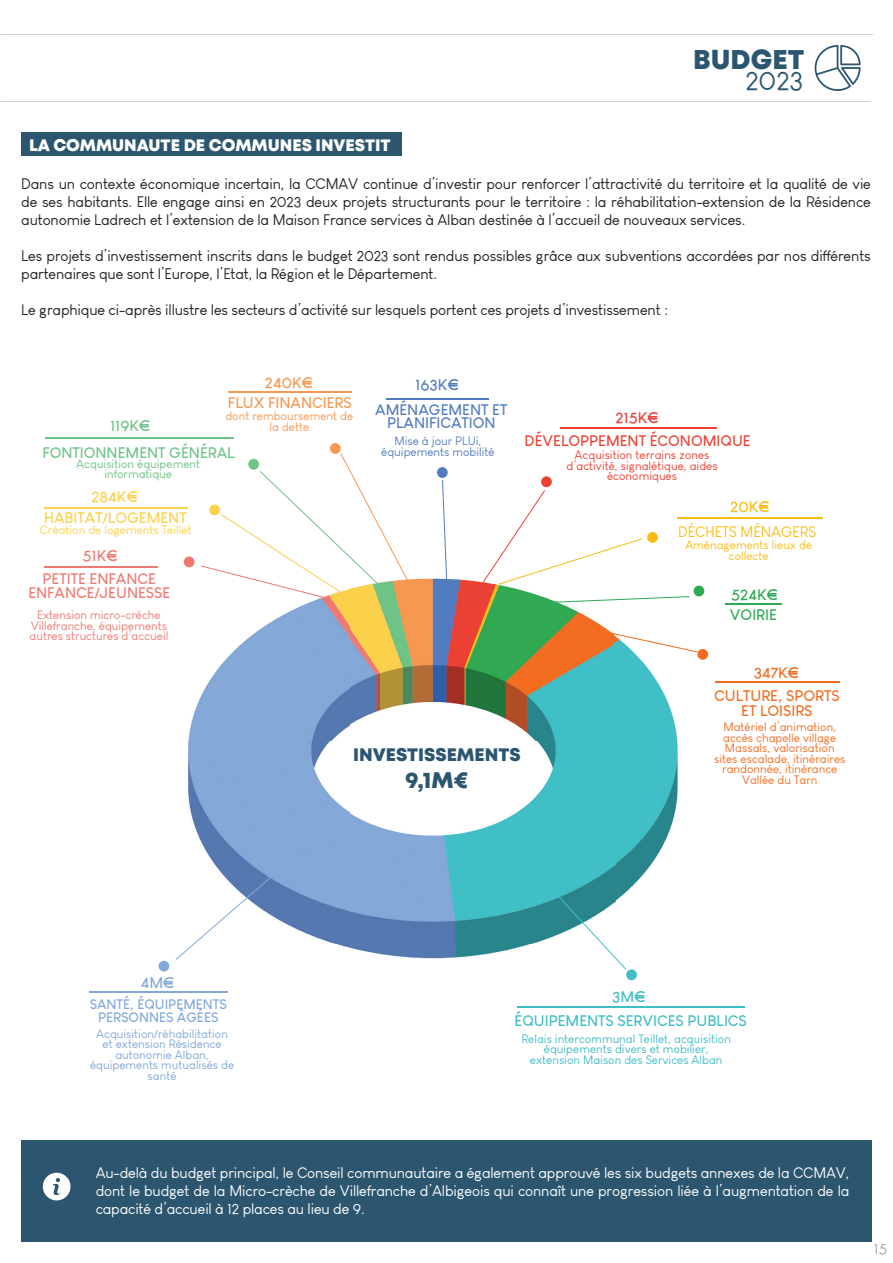
<style>
.page{position:relative;width:893px;height:1263px;background:#fff}
.page>*{position:absolute;margin:0;border:0;box-sizing:border-box;transform-origin:0 0}
.t1{font:800 27px "Mont";color:#2c5670}
.t2{font:27px "Louis George Cafe";color:#2c5670}
.t3{font:800 22.5px "Mont";color:#2c5670}
.t4{font:800 18px "Mont";color:#2c5670}
.t5{font:800 16.5px "Mont";color:#fff}
.t6{font:15px/18px "Louis George Cafe";letter-spacing:-.01em;color:#231f20;text-align:justify}
.t7{font:15px/18px "Louis George Cafe";letter-spacing:-.01em;color:#fff;text-align:justify}
.t8{font:700 15px/13.5px "Louis George Cafe";color:#ef7971;text-align:center}
.t9{font:700 15px/13.5px "Louis George Cafe";color:#527cbf;text-align:center}
.t10{font:700 15px "Louis George Cafe";color:#41bdc7}
.t11{font:700 15px/15px "Louis George Cafe";color:#f36d21;text-align:center}
.t12{font:700 15px "Louis George Cafe";color:#eb4234}
.t13{font:700 15px "Louis George Cafe";color:#6ec387}
.t14{font:700 15px "Louis George Cafe";color:#fcd14c}
.t15{font:700 15px "Louis George Cafe";color:#f79850}
.t16{font:15px "Louis George Cafe";color:#f9bc15}
.t17{font:700 15px "Louis George Cafe";color:#2ea953}
.t18{font:700 15px "Louis George Cafe";color:#f9bc15}
.t19{font:700 15px "Louis George Cafe";color:#82a8d8}
.t20{font:15px "Louis George Cafe";color:#9ba3a1}
.t21{font:700 13.5px/13.5px "Louis George Cafe";color:#82a8d8;text-align:center}
.t22{font:12px/10.5px "Louis George Cafe";color:#f36d21;text-align:center}
.t23{font:12px/10.5px "Louis George Cafe";color:#41bdc7;text-align:center}
.t24{font:12px/10.5px "Louis George Cafe";color:#82a8d8;text-align:center}
.t25{font:12px/10.5px "Louis George Cafe";color:#ef7971;text-align:center}
.t26{font:12px/10.5px "Louis George Cafe";color:#eb4234;text-align:center}
.t27{font:12px/10.5px "Louis George Cafe";color:#6ec387;text-align:center}
.t28{font:12px/10.5px "Louis George Cafe";color:#527cbf;text-align:center}
.t29{font:12px/10.5px "Louis George Cafe";color:#f9bc15;text-align:center}
.t30{font:12px/10.5px "Louis George Cafe";color:#f79850;text-align:center}
.t31{font:12px "Louis George Cafe";color:#fcd14c}
.s1{font-size:16.5px}
</style>
<div class="page">
<img style="left:87px;top:539px;width:633px;height:454px">
<svg style="left:815px;top:45px;width:45px;height:46px"></svg>
<div style="left:21px;top:1140px;width:851px;height:102px;background:#2c5670"></div>
<svg style="left:43px;top:1173px;width:28px;height:27px"></svg>
<div style="left:21px;top:133px;width:381px;height:23px;background:#2c5670"></div>
<div style="left:330px;top:443px;width:11px;height:11px;background:#f79850;border-radius:50%"></div>
<div style="left:184px;top:556px;width:10px;height:11px;background:#ef7971;border-radius:50%"></div>
<svg style="left:201px;top:453px;width:213px;height:146px"></svg>
<div style="left:159px;top:961px;width:10px;height:10px;background:#82a8d8;border-radius:50%"></div>
<svg style="left:175px;top:856px;width:120px;height:104px"></svg>
<div style="left:626px;top:969px;width:11px;height:11px;background:#41bdc7;border-radius:50%"></div>
<svg style="left:552px;top:889px;width:74px;height:81px"></svg>
<div style="left:697px;top:649px;width:11px;height:11px;background:#f36d21;border-radius:50%"></div>
<svg style="left:606px;top:632px;width:92px;height:20px"></svg>
<div style="left:694px;top:585px;width:10px;height:11px;background:#2ea953;border-radius:50%"></div>
<svg style="left:547px;top:596px;width:143px;height:7px"></svg>
<div style="left:647px;top:532px;width:11px;height:11px;background:#f9bc15;border-radius:50%"></div>
<div style="left:541px;top:476px;width:11px;height:11px;background:#eb4234;border-radius:50%"></div>
<svg style="left:483px;top:490px;width:159px;height:95px"></svg>
<div style="left:437px;top:467px;width:11px;height:11px;background:#527cbf;border-radius:50%"></div>
<svg style="left:442px;top:480px;width:6px;height:113px"></svg>
<svg style="left:387px;top:398px;width:102px;height:1px"></svg>
<svg style="left:560px;top:427px;width:156px;height:1px"></svg>
<svg style="left:677px;top:518px;width:146px;height:1px"></svg>
<svg style="left:725px;top:604px;width:57px;height:1px"></svg>
<svg style="left:715px;top:682px;width:125px;height:1px"></svg>
<svg style="left:517px;top:1006px;width:227px;height:1px"></svg>
<svg style="left:228px;top:392px;width:124px;height:1px"></svg>
<svg style="left:45px;top:438px;width:188px;height:1px"></svg>
<svg style="left:44px;top:508px;width:144px;height:1px"></svg>
<svg style="left:90px;top:991px;width:138px;height:1px"></svg>
<svg style="left:44px;top:566px;width:114px;height:1px"></svg>
<p class="t5" style="left:29px;top:137px;width:363px">LA COMMUNAUTE DE COMMUNES INVESTIT</p>
<h1 class="t1" style="left:693px;top:46px;width:112px">BUDGET</h1>
<h1 class="t2" style="left:745px;top:64px;width:59px">2023</h1>
<p class="t6" style="left:21px;top:175px;width:851px">Dans un contexte économique incertain, la CCMAV continue d’investir pour renforcer l’attractivité du territoire et la qualité de vie de ses habitants. Elle engage ainsi en 2023 deux projets structurants pour le territoire : la réhabilitation-extension de la Résidence autonomie Ladrech et l’extension de la Maison France services à Alban destinée à l’accueil de nouveaux services.</p>
<p class="t6" style="left:21px;top:247px;width:851px">Les projets d’investissement inscrits dans le budget 2023 sont rendus possibles grâce aux subventions accordées par nos différents partenaires que sont l’Europe, l’Etat, la Région et le Département.</p>
<p class="t6" style="left:21px;top:301px;width:648px">Le graphique ci-après illustre les secteurs d’activité sur lesquels portent ces projets d’investissement :</p>
<p class="t15" style="left:265px;top:373px;width:50px">240K<span class="s1">€</span></p>
<p class="t15" style="left:228px;top:394px;width:125px">FLUX FINANCIERS</p>
<p class="t30" style="left:225px;top:411px;width:129px">dont remboursement de la dette</p>
<p class="t13" style="left:42px;top:443px;width:194px">FONTIONNEMENT GÉNÉRAL</p>
<p class="t27" style="left:76px;top:458px;width:125px">Acquisition équipement informatique</p>
<p class="t14" style="left:44px;top:508px;width:144px">HABITAT/LOGEMENT</p>
<p class="t31" style="left:40px;top:522px;width:153px">Création de logements Teillet</p>
<p class="t8" style="left:28px;top:572px;width:143px">PETITE ENFANCE<br>ENFANCE/JEUNESSE</p>
<p class="t25" style="left:30px;top:610px;width:140px">Extension micro-crèche<br>Villefranche, équipements autres structures d’accueil</p>
<p class="t13" style="left:110px;top:416px;width:42px">119K<span class="s1">€</span></p>
<p class="t14" style="left:91px;top:487px;width:48px">284K<span class="s1">€</span></p>
<p class="t8" style="left:83px;top:548px;width:37px">51K<span class="s1">€</span></p>
<p class="t9" style="left:415px;top:377px;width:45px">163K<span class="s1">€</span></p>
<p class="t9" style="left:375px;top:402px;width:134px">AMÉNAGEMENT ET<br>PLANIFICATION</p>
<p class="t28" style="left:381px;top:436px;width:115px">Mise à jour PLUi, équipements mobilité</p>
<p class="t12" style="left:615px;top:408px;width:45px">215K<span class="s1">€</span></p>
<p class="t12" style="left:525px;top:432px;width:228px">DÉVELOPPEMENT ÉCONOMIQUE</p>
<p class="t26" style="left:566px;top:450px;width:153px">Acquisition terrains zones d’activité, signalétique, aides économiques</p>
<p class="t18" style="left:730px;top:497px;width:41px">20K<span class="s1">€</span></p>
<p class="t16" style="left:678px;top:523px;width:139px">DÉCHETS MÉNAGERS</p>
<p class="t29" style="left:685px;top:540px;width:128px">Aménagements lieux de collecte</p>
<p class="t17" style="left:731px;top:585px;width:49px">524K<span class="s1">€</span></p>
<p class="t17" style="left:730px;top:605px;width:48px">VOIRIE</p>
<p class="t11" style="left:754px;top:665px;width:47px">347K<span class="s1">€</span></p>
<p class="t19" style="left:141px;top:973px;width:36px">4M<span class="s1">€</span></p>
<p class="t21" style="left:90px;top:997px;width:139px">SANTÉ, ÉQUIPEMENTS<br>PERSONNES ÂGÉES</p>
<p class="t24" style="left:90px;top:1028px;width:146px">Acquisition/réhabilitation et extension Résidence autonomie Alban, équipements mutualisés de santé</p>
<p class="t4" style="left:353px;top:746px;width:169px">INVESTISSEMENTS</p>
<h2 class="t3" style="left:405px;top:769px;width:64px">9,1M€</h2>
<p class="t11" style="left:714px;top:688px;width:127px">CULTURE, SPORTS<br>ET LOISIRS</p>
<p class="t22" style="left:714px;top:722px;width:133px">Matériel d’animation, accès chapelle village<br>Massals, valorisation sites escalade, itinéraires randonnée, itinérance<br>Vallée du Tarn</p>
<p class="t10" style="left:612px;top:987px;width:35px">3M<span class="s1">€</span></p>
<p class="t10" style="left:515px;top:1011px;width:234px">ÉQUIPEMENTS SERVICES PUBLICS</p>
<p class="t23" style="left:521px;top:1033px;width:211px">Relais intercommunal Teillet, acquisition équipements divers et mobilier, extension Maison des Services Alban</p>
<p class="t7" style="left:96px;top:1163px;width:755px">Au-delà du budget principal, le Conseil communautaire a également approuvé les six budgets annexes de la CCMAV, dont le budget de la Micro-crèche de Villefranche d’Albigeois qui connaît une progression liée à l’augmentation de la capacité d’accueil à 12 places au lieu de 9.</p>
<p class="t20" style="left:874px;top:1240px;width:15px">15</p>
</div>
